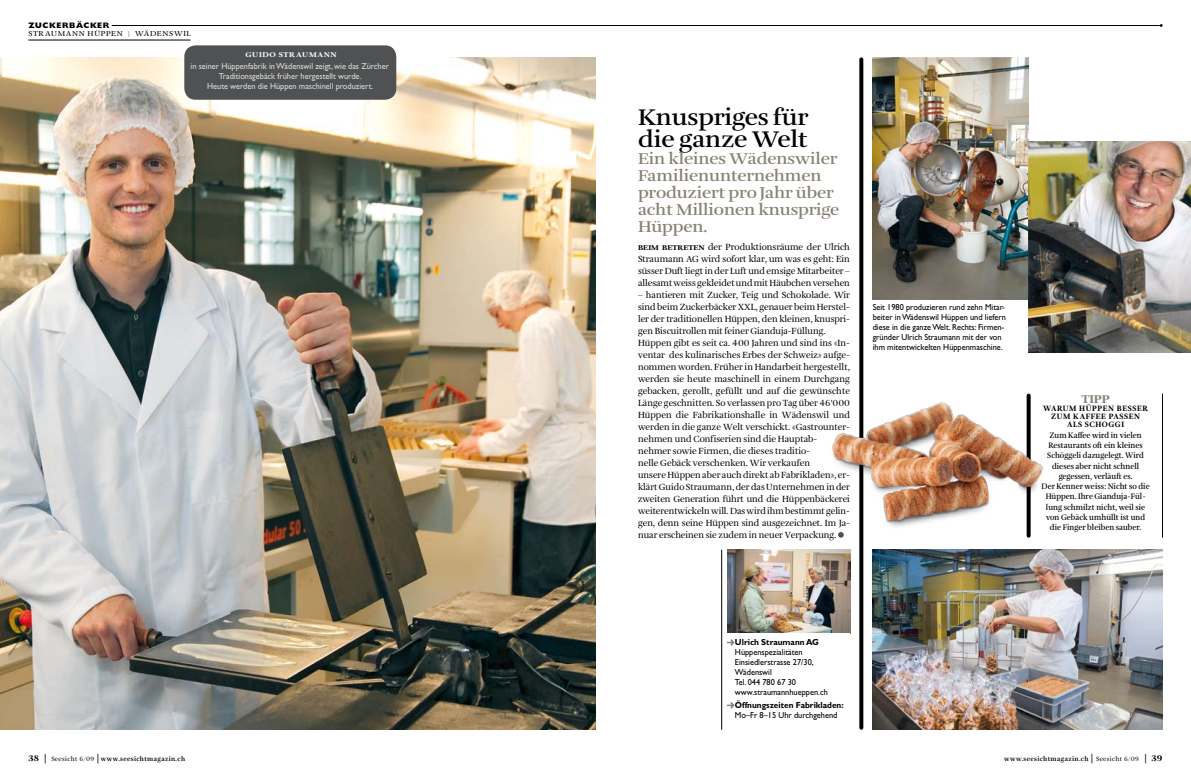
<style>
.page{position:relative;width:1191px;height:780px;background:#fff}
.page>*{position:absolute;margin:0;border:0;box-sizing:border-box;transform-origin:0 0}
.t1{font:600 23.4px/22px "Amalia Pro";letter-spacing:-.01em;color:#000;scale:1.11 1}
.t2{font:600 16.2px/17px "Amalia Pro";letter-spacing:-.01em;color:#878273;scale:1.11 1}
.t3{font:900 11.7px "Amalia Pro";color:#878273;scale:1.11 1}
.t4{font:9.2px/12px "Amalia Pro";color:#000;text-align:justify}
.t5{font:8.8px/10px "Gill Sans Std";color:#000;scale:.95 1}
.t6{font:8.8px/10px "Gill Sans Std";color:#dbdada;text-align:center;scale:.95 1}
.t7{font:700 8.8px "Gill Sans Std";color:#000;scale:.95 1}
.t8{font:600 8.2px/10.2px "Amalia Pro";color:#000;text-align:center;scale:.95 1}
.t9{font:900 8px/8px "Amalia Pro";letter-spacing:.075em;color:#000;text-align:center;scale:.95 1}
.t10{font:800 8px "Gill Sans Std";letter-spacing:.075em;color:#000}
.t11{font:7.4px "Amalia Pro";letter-spacing:.075em;color:#000;scale:1.11 1}
.t12{font:900 7.2px "Amalia Pro";letter-spacing:.075em;color:#fff;scale:1.11 1}
.t13{font:700 6.5px "Amalia Pro";letter-spacing:.05em;color:#000}
.s1{font-weight:900;font-size:7.2px}
.s2{font-weight:900;font-size:8.6px}
.s3{font-family:"Gill Sans Std";font-weight:400;font-size:9.5px}
.s4{font-weight:400}
</style>
<div class="page">
<hr style="left:112px;top:25px;width:1047px;height:1px;background:#000">
<hr style="left:28px;top:40px;width:162px;height:1px;background:#000">
<img style="left:0;top:57px;width:595px;height:672px">
<div style="left:184px;top:45px;width:212px;height:55px;background:#4f5152;border-radius:11px"></div>
<svg style="left:838px;top:532px;width:5px;height:5px"></svg>
<svg style="left:859px;top:59px;width:4px;height:668px;background:#161616"></svg>
<svg style="left:1026px;top:531px;width:4px;height:4px"></svg>
<img style="left:727px;top:549px;width:123px;height:84px">
<hr style="left:721px;top:549px;width:1px;height:180px;background:#000">
<hr style="left:1162px;top:393px;width:1px;height:144px;background:#000">
<svg style="left:727px;top:639px;width:7px;height:6px"></svg>
<svg style="left:727px;top:702px;width:7px;height:6px"></svg>
<img style="left:832px;top:378px;width:212px;height:153px">
<img style="left:872px;top:57px;width:156px;height:242px">
<img style="left:1028px;top:141px;width:163px;height:212px">
<img style="left:872px;top:549px;width:290px;height:180px">
<p class="t10" style="left:28px;top:21px;width:83px">ZUCKERBÄCKER</p>
<p class="t11" style="left:28px;top:30px;width:122px">straumann hüppen | WÄDENS</p>
<p class="t11" style="left:174px;top:30px;width:17px">WIL</p>
<p class="t12" style="left:246px;top:50px;width:84px">GUIDO STRAUMANN</p>
<p class="t6" style="left:191px;top:61px;width:210px">in seiner Hüppenfabrik in Wädenswil zeigt, wie das Zürcher<br>Traditionsgebäck früher hergestellt wurde.<br>Heute werden die Hüppen maschinell produziert.</p>
<h1 class="t1" style="left:638px;top:107px;width:155px">Knuspriges für die ganze Welt</h1>
<h2 class="t2" style="left:638px;top:151px;width:183px">Ein kleines Wädenswiler<br>Familienunternehmen produziert pro Jahr über acht Millionen knusprige<br>Hüppen.</h2>
<p class="t4" style="left:638px;top:241px;width:213px"><span class="s1">BEIM BETRETEN</span> der Produktionsräume der Ulrich Straumann AG wird sofort klar, um was es geht: Ein süsser Duft liegt in der Luft und emsige Mitarbeiter – allesamt weiss gekleidet und mit Häubchen versehen</p>
<p class="t4" style="left:638px;top:289px;width:213px;text-align:left">– hantieren mit Zucker, Teig und Schokolade. Wir sind beim Zuckerbäcker XXL, genauer beim Herstel&shy;ler der traditionellen Hüppen, den kleinen, knuspri&shy;gen Biscuitrollen mit feiner Gianduja-Füllung.<br>Hüppen gibt es seit ca. 400 Jahren und sind ins «In&shy;ventar des kulinarisches Erbes der Schweiz» aufge&shy;nommen worden. Früher in Handarbeit hergestellt, werden sie heute maschinell in einem Durchgang gebacken, gerollt, gefüllt und auf die gewünschte Länge geschnitten. So verlassen pro Tag über 46'000<br>Hüppen die Fabrikationshalle in Wädenswil und werden in die ganze Welt verschickt. «Gastrounter&shy;nehmen und Confiserien sind die Hauptab&shy;nehmer sowie Firmen, die dieses traditio-<br>nelle Gebäck verschenken. Wir verkaufen<br>unsere Hüppen aber auch direkt ab Fabrikladen», er&shy;klärt Guido Straumann, der das Unternehmen in der zweiten Generation führt und die Hüppenbäckerei weiterentwickeln will. Das wird ihm bestimmt gelin&shy;gen, denn seine Hüppen sind ausgezeichnet. Im Ja&shy;nuar erscheinen sie zudem in neuer Verpackung.</p>
<p class="t5" style="left:872px;top:301px;width:142px">Seit 1980 produzieren rund zehn Mitar&shy;beiter in Wädenswil Hüppen und liefern diese in die ganze Welt. Rechts: Firmen&shy;gründer Ulrich Straumann mit der von ihm mitentwickelten Hüppenmaschine.</p>
<p class="t3" style="left:1081px;top:392px;width:27px">TIPP</p>
<p class="t9" style="left:1043px;top:405px;width:112px">WARUM HÜPPEN BESSER<br>ZUM KAFFEE PASSEN<br>ALS SCHOGGI</p>
<p class="t8" style="left:1041px;top:430px;width:115px">Zum Kaffee wird in vielen<br>Restaurants oft ein kleines<br>Schöggeli dazugelegt. Wird dieses aber nicht schnell gegessen, verläuft es.<br>Der Kenner weiss: Nicht so die<br>Hüppen. Ihre Gianduja-Fül&shy;lung schmilzt nicht, weil sie von Gebäck umhüllt ist und die Finger bleiben sauber.</p>
<p class="t7" style="left:735px;top:637px;width:90px">Ulrich Straumann AG</p>
<p class="t5" style="left:735px;top:647px;width:99px">Hüppenspezialitäten<br>Einsiedlerstrasse 27/30,<br>Wädenswil<br>Tel. 044 780 67 30 www.straumannhueppen.ch</p>
<p class="t7" style="left:735px;top:700px;width:116px">Öffnungszeiten Fabrikladen:</p>
<p class="t5" style="left:735px;top:710px;width:109px">Mo–Fr 8–15 Uhr durchgehend</p>
<p class="t13" style="left:28px;top:754px;width:158px"><span class="s2">38</span> <span class="s3">|</span> <span class="s4">Seesicht 6/09</span> <span class="s3">|</span> www.seesichtmagazin.ch</p>
<p class="t13" style="left:1004px;top:754px;width:160px">www.seesichtmagazin.ch <span class="s3">|</span> <span class="s4">Seesicht 6/09</span> <span class="s3">|</span> <span class="s2">39</span></p>
</div>
